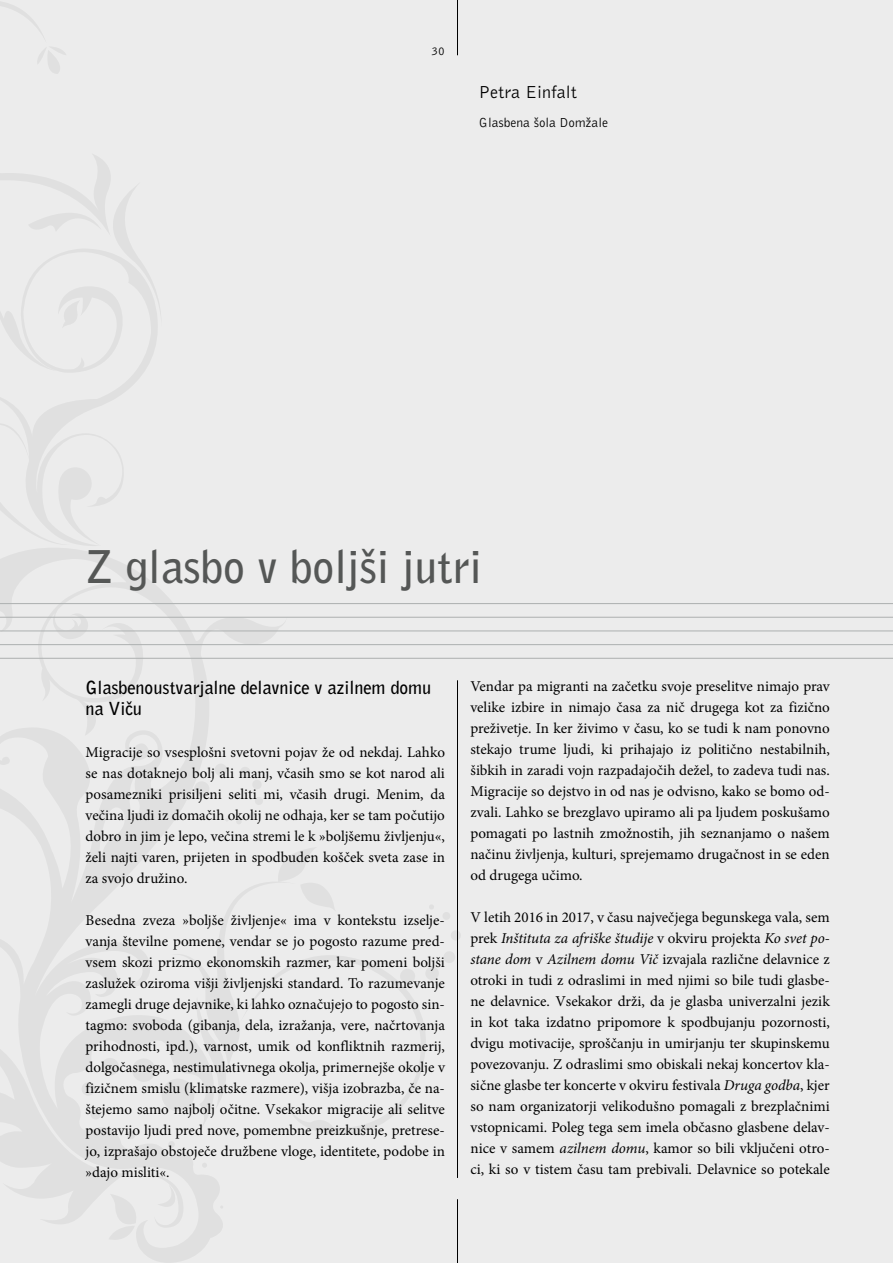
<style>
.page{position:relative;width:893px;height:1263px;background:#ececec}
.page>*{position:absolute;margin:0;border:0;box-sizing:border-box;transform-origin:0 0}
.t1{font:700 45px "Bell Gothic BT";color:#555756}
.t2{font:700 18px/21px "Bell Gothic BT";color:#000}
.t3{font:18px "Bell Gothic BT";color:#000}
.t4{font:15px/21px "Minion Pro";color:#000;text-align:justify}
.t5{font:13.5px "Bell Gothic BT";color:#000}
.t6{font:12px "Bell Gothic BT";color:#000}
.s1{font-style:italic}
</style>
<div class="page">
<svg style="left:0;top:371px;width:144px;height:175px"></svg>
<svg style="left:0;top:549px;width:287px;height:714px"></svg>
<svg style="left:0;top:480px;width:72px;height:94px"></svg>
<svg style="left:0;top:847px;width:461px;height:393px"></svg>
<svg style="left:239px;top:767px;width:23px;height:22px"></svg>
<svg style="left:254px;top:797px;width:10px;height:8px"></svg>
<svg style="left:249px;top:812px;width:8px;height:7px"></svg>
<svg style="left:236px;top:819px;width:6px;height:5px"></svg>
<svg style="left:225px;top:818px;width:4px;height:3px"></svg>
<svg style="left:193px;top:763px;width:35px;height:34px"></svg>
<hr style="left:457px;top:0;width:1px;height:55px;background:#000">
<hr style="left:457px;top:680px;width:1px;height:498px;background:#000">
<hr style="left:0;top:603px;width:893px;height:1px;background:#b1b4b4">
<hr style="left:0;top:617px;width:893px;height:1px;background:#b1b4b4">
<hr style="left:0;top:630px;width:893px;height:1px;background:#b1b4b4">
<hr style="left:0;top:644px;width:893px;height:1px;background:#b1b4b4">
<hr style="left:0;top:658px;width:893px;height:1px;background:#b1b4b4">
<hr style="left:457px;top:1199px;width:1px;height:64px;background:#000">
<svg style="left:0;top:2px;width:160px;height:369px"></svg>
<p class="t6" style="left:431px;top:44px;width:15px">30</p>
<p class="t3" style="left:479px;top:81px;width:99px">Petra Einfalt</p>
<p class="t5" style="left:479px;top:114px;width:131px">Glasbena šola Domžale</p>
<h1 class="t1" style="left:86px;top:536px;width:398px">Z glasbo v boljši jutri</h1>
<p class="t2" style="left:86px;top:676px;width:347px">Glasbenoustvarjalne delavnice v azilnem domu na ViËu</p>
<p class="t4" style="left:86px;top:742px;width:361px">Migracije so vsesplošni svetovni pojav že od nekdaj. Lahko se nas dotaknejo bolj ali manj, včasih smo se kot narod ali posamezniki prisiljeni seliti mi, včasih drugi. Menim, da večina ljudi iz domačih okolij ne odhaja, ker se tam počutijo dobro in jim je lepo, večina stremi le k »boljšemu življenju«, želi najti varen, prijeten in spodbuden košček sveta zase in za svojo družino.</p>
<p class="t4" style="left:86px;top:910px;width:361px">Besedna zveza »boljše življenje« ima v kontekstu izselje&shy;vanja številne pomene, vendar se jo pogosto razume pred&shy;vsem skozi prizmo ekonomskih razmer, kar pomeni boljši zaslužek oziroma višji življenjski standard. To razumevanje zamegli druge dejavnike, ki lahko označujejo to pogosto sin&shy;tagmo: svoboda (gibanja, dela, izražanja, vere, načrtovanja prihodnosti, ipd.), varnost, umik od konfliktnih razmerij, dolgočasnega, nestimulativnega okolja, primernejše okolje v fizičnem smislu (klimatske razmere), višja izobrazba, če na&shy;štejemo samo najbolj očitne. Vsekakor migracije ali selitve postavijo ljudi pred nove, pomembne preizkušnje, pretrese&shy;jo, izprašajo obstoječe družbene vloge, identitete, podobe in »dajo misliti«.</p>
<p class="t4" style="left:470px;top:676px;width:361px">Vendar pa migranti na začetku svoje preselitve nimajo prav velike izbire in nimajo časa za nič drugega kot za fizično preživetje. In ker živimo v času, ko se tudi k nam ponovno stekajo trume ljudi, ki prihajajo iz politično nestabilnih, šibkih in zaradi vojn razpadajočih dežel, to zadeva tudi nas.<br>Migracije so dejstvo in od nas je odvisno, kako se bomo od&shy;zvali. Lahko se brezglavo upiramo ali pa ljudem poskušamo pomagati po lastnih zmožnostih, jih seznanjamo o našem načinu življenja, kulturi, sprejemamo drugačnost in se eden od drugega učimo.</p>
<p class="t4" style="left:470px;top:907px;width:361px">V letih 2016 in 2017, v času največjega begunskega vala, sem prek <span class="s1">Inštituta za afriške študije</span> v okviru projekta <span class="s1">Ko svet po&shy;stane dom</span> v <span class="s1">Azilnem domu Vič</span> izvajala različne delavnice z otroki in tudi z odraslimi in med njimi so bile tudi glasbe&shy;ne delavnice. Vsekakor drži, da je glasba univerzalni jezik in kot taka izdatno pripomore k spodbujanju pozornosti, dvigu motivacije, sproščanju in umirjanju ter skupinskemu povezovanju. Z odraslimi smo obiskali nekaj koncertov kla&shy;sične glasbe ter koncerte v okviru festivala <span class="s1">Druga godba</span>, kjer so nam organizatorji velikodušno pomagali z brezplačnimi vstopnicami. Poleg tega sem imela občasno glasbene delav&shy;nice v samem <span class="s1">azilnem domu</span>, kamor so bili vključeni otro&shy;ci, ki so v tistem času tam prebivali. Delavnice so potekale</p>
</div>
